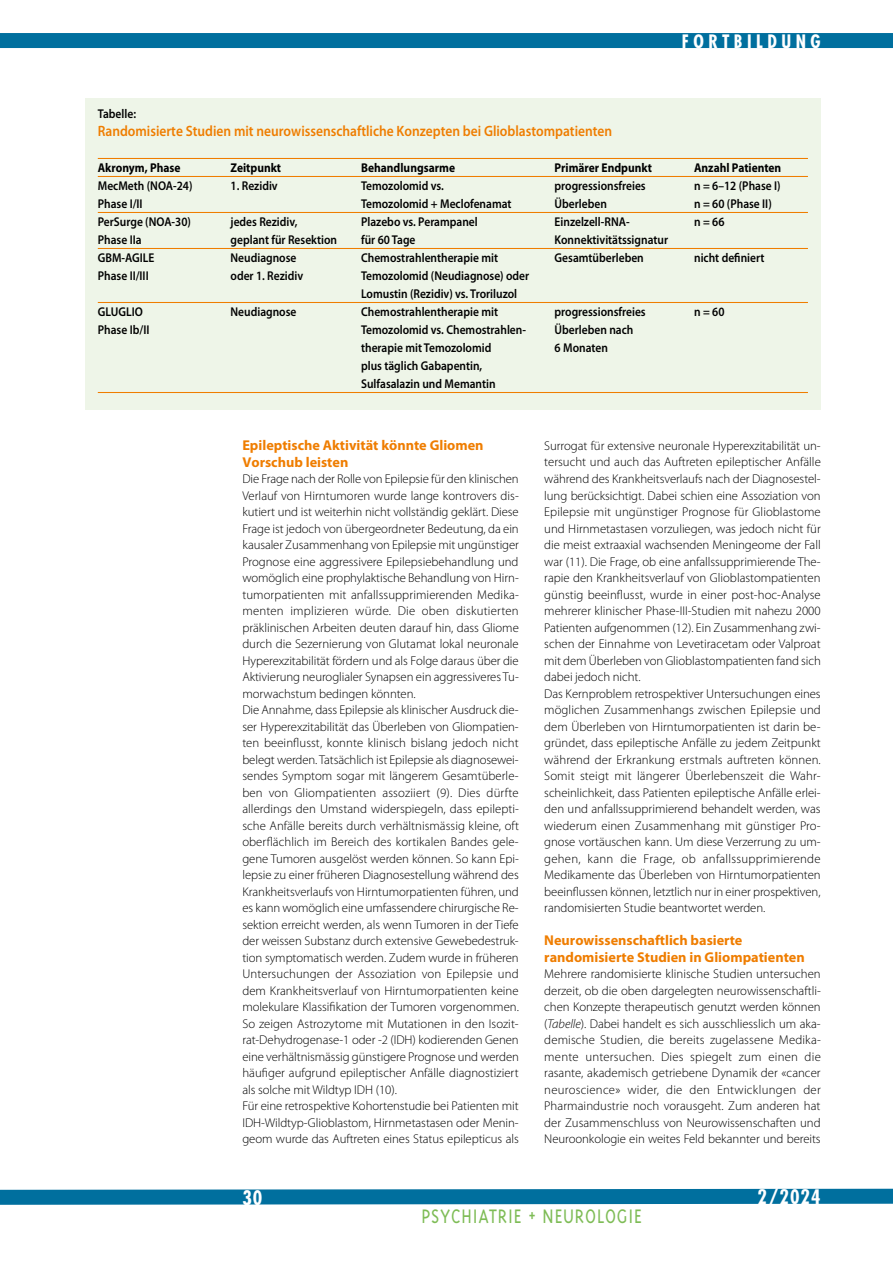
<style>
.page{position:relative;width:893px;height:1263px;background:#fff}
.page>*{position:absolute;margin:0;border:0;box-sizing:border-box;transform-origin:0 0}
.t1{font:300 22.5px "Triplex";letter-spacing:.04em;color:#7ebc56;scale:.88 1}
.t2{font:700 condensed 19.5px "Futura";letter-spacing:.05em;color:#fff}
.t3{font:700 condensed 18px "Futura";letter-spacing:.25em;color:#fff}
.t4{font:600 15px "Myriad Pro";color:#ef7d00;scale:.9 1}
.t5{font:700 14.25px/16.5px "Myriad Pro";color:#ef7d00}
.t6{font:300 12.75px/16.5px "Myriad Pro";letter-spacing:-.005em;color:#000}
.t7{font:600 12.75px/18px "Myriad Pro";color:#000;scale:.9 1}
.t8{font:700 12.75px "Myriad Pro";color:#000;scale:.9 1}
.s1{font-style:italic}
</style>
<div class="page">
<div style="left:0;top:33px;width:893px;height:15px;background:#006f9e"></div>
<svg style="left:0;top:1188px;width:893px;height:17px;background:#1d7fa9"></svg>
<div style="left:85px;top:98px;width:736px;height:312px;background:#eef5e8"></div>
<hr style="left:98px;top:158px;width:710px;height:1px;background:#ef7d00">
<hr style="left:98px;top:176px;width:710px;height:1px;background:#ef7d00">
<hr style="left:98px;top:212px;width:710px;height:1px;background:#ef7d00">
<hr style="left:98px;top:248px;width:710px;height:1px;background:#ef7d00">
<hr style="left:98px;top:302px;width:710px;height:1px;background:#ef7d00">
<hr style="left:98px;top:392px;width:710px;height:1px;background:#ef7d00">
<h3 class="t3" style="left:682px;top:30px;width:140px">FORTBILDUNG</h3>
<p class="t7" style="left:98px;top:105px;width:44px">Tabelle:</p>
<p class="t4" style="left:98px;top:123px;width:573px">Randomisierte Studien mit neurowissenschaftliche Konzepten bei Glioblastompatienten</p>
<p class="t8" style="left:98px;top:160px;width:94px">Akronym, Phase</p>
<p class="t8" style="left:231px;top:160px;width:58px">Zeitpunkt</p>
<p class="t8" style="left:361px;top:160px;width:106px">Behandlungsarme</p>
<p class="t8" style="left:555px;top:160px;width:110px">Primärer Endpunkt</p>
<p class="t8" style="left:694px;top:160px;width:98px">Anzahl Patienten</p>
<p class="t7" style="left:98px;top:177px;width:107px">MecMeth (NOA-24)</p>
<p class="t7" style="left:231px;top:177px;width:54px">1. Rezidiv</p>
<p class="t7" style="left:361px;top:177px;width:94px">Temozolomid vs.</p>
<p class="t7" style="left:555px;top:177px;width:103px">progressionsfreies</p>
<p class="t7" style="left:694px;top:177px;width:98px">n = 6–12 (Phase I)</p>
<p class="t7" style="left:98px;top:195px;width:51px">Phase I/II</p>
<p class="t7" style="left:361px;top:195px;width:169px">Temozolomid + Meclofenamat</p>
<p class="t7" style="left:555px;top:195px;width:60px">Überleben</p>
<p class="t7" style="left:694px;top:195px;width:88px">n = 60 (Phase II)</p>
<p class="t7" style="left:98px;top:213px;width:105px">PerSurge (NOA-30)</p>
<p class="t7" style="left:231px;top:213px;width:76px">jedes Rezidiv,</p>
<p class="t7" style="left:361px;top:213px;width:131px">Plazebo vs. Perampanel</p>
<p class="t7" style="left:555px;top:213px;width:85px">Einzelzell-RNA-</p>
<p class="t7" style="left:694px;top:213px;width:35px">n = 66</p>
<p class="t7" style="left:98px;top:231px;width:50px">Phase IIa</p>
<p class="t7" style="left:231px;top:231px;width:120px">geplant für Resektion</p>
<p class="t7" style="left:361px;top:231px;width:62px">für 60 Tage</p>
<p class="t7" style="left:555px;top:231px;width:128px">Konnektivitätssignatur</p>
<p class="t7" style="left:98px;top:249px;width:64px">GBM-AGILE</p>
<p class="t7" style="left:231px;top:249px;width:75px">Neudiagnose</p>
<p class="t7" style="left:361px;top:249px;width:154px">Chemostrahlentherapie mit</p>
<p class="t7" style="left:555px;top:249px;width:101px">Gesamtüberleben</p>
<p class="t7" style="left:694px;top:249px;width:80px">nicht definiert</p>
<p class="t7" style="left:98px;top:267px;width:58px">Phase II/III</p>
<p class="t7" style="left:231px;top:267px;width:82px">oder 1. Rezidiv</p>
<p class="t7" style="left:361px;top:267px;width:188px">Temozolomid (Neudiagnose) oder<br>Lomustin (Rezidiv) vs. Troriluzol</p>
<p class="t7" style="left:98px;top:303px;width:51px">GLUGLIO</p>
<p class="t7" style="left:231px;top:303px;width:75px">Neudiagnose</p>
<p class="t7" style="left:361px;top:303px;width:154px">Chemostrahlentherapie mit</p>
<p class="t7" style="left:555px;top:303px;width:103px">progressionsfreies</p>
<p class="t7" style="left:694px;top:303px;width:35px">n = 60</p>
<p class="t7" style="left:98px;top:321px;width:59px">Phase Ib/II</p>
<p class="t7" style="left:361px;top:321px;width:185px">Temozolomid vs. Chemostrahlen-</p>
<p class="t7" style="left:555px;top:321px;width:89px">Überleben nach</p>
<p class="t7" style="left:361px;top:339px;width:146px">therapie mit Temozolomid</p>
<p class="t7" style="left:555px;top:339px;width:61px">6 Monaten</p>
<p class="t7" style="left:361px;top:357px;width:151px">plus täglich Gabapentin,<br>Sulfasalazin und Memantin</p>
<p class="t5" style="left:242px;top:437px;width:243px">Epileptische Aktivität könnte Gliomen<br>Vorschub leisten</p>
<p class="t6" style="left:242px;top:471px;width:278px">Die Frage nach der Rolle von Epilepsie für den klinischen Verlauf von Hirntumoren wurde lange kontrovers dis&shy;kutiert und ist weiterhin nicht vollständig geklärt. Diese Frage ist jedoch von übergeordneter Bedeutung, da ein kausaler Zusammenhang von Epilepsie mit ungünstiger Prognose eine aggressivere Epilepsiebehandlung und womöglich eine prophylaktische Behandlung von Hirn&shy;tumorpatienten mit anfallssupprimierenden Medika&shy;menten implizieren würde. Die oben diskutierten präklinischen Arbeiten deuten darauf hin, dass Gliome durch die Sezernierung von Glutamat lokal neuronale Hyperexzitabilität fördern und als Folge daraus über die Aktivierung neuroglialer Synapsen ein aggressiveres Tu&shy;morwachstum bedingen könnten.<br>Die Annahme, dass Epilepsie als klinischer Ausdruck die&shy;ser Hyperexzitabilität das Überleben von Gliompatien&shy;ten beeinflusst, konnte klinisch bislang jedoch nicht belegt werden. Tatsächlich ist Epilepsie als diagnosewei&shy;sendes Symptom sogar mit längerem Gesamtüberle&shy;ben von Gliompatienten assoziiert (9). Dies dürfte allerdings den Umstand widerspiegeln, dass epilepti&shy;sche Anfälle bereits durch verhältnismässig kleine, oft oberflächlich im Bereich des kortikalen Bandes gele&shy;gene Tumoren ausgelöst werden können. So kann Epi&shy;lepsie zu einer früheren Diagnosestellung während des Krankheitsverlaufs von Hirntumorpatienten führen, und es kann womöglich eine umfassendere chirurgische Re&shy;sektion erreicht werden, als wenn Tumoren in der Tiefe der weissen Substanz durch extensive Gewebedestruk&shy;tion symptomatisch werden. Zudem wurde in früheren Untersuchungen der Assoziation von Epilepsie und dem Krankheitsverlauf von Hirntumorpatienten keine molekulare Klassifikation der Tumoren vorgenommen.<br>So zeigen Astrozytome mit Mutationen in den Isozit&shy;rat-Dehydrogenase-1 oder -2 (IDH) kodierenden Genen eine verhältnismässig günstigere Prognose und werden häufiger aufgrund epileptischer Anfälle diagnostiziert als solche mit Wildtyp IDH (10).<br>Für eine retrospektive Kohortenstudie bei Patienten mit IDH-Wildtyp-Glioblastom, Hirnmetastasen oder Menin&shy;geom wurde das Auftreten eines Status epilepticus als</p>
<p class="t6" style="left:544px;top:438px;width:278px">Surrogat für extensive neuronale Hyperexzitabilität un&shy;tersucht und auch das Auftreten epileptischer Anfälle während des Krankheitsverlaufs nach der Diagnosestel&shy;lung berücksichtigt. Dabei schien eine Assoziation von Epilepsie mit ungünstiger Prognose für Glioblastome und Hirnmetastasen vorzuliegen, was jedoch nicht für die meist extraaxial wachsenden Meningeome der Fall war (11). Die Frage, ob eine anfallssupprimierende The&shy;rapie den Krankheitsverlauf von Glioblastompatienten günstig beeinflusst, wurde in einer post-hoc-Analyse mehrerer klinischer Phase-III-Studien mit nahezu 2000<br>Patienten aufgenommen (12). Ein Zusammenhang zwi&shy;schen der Einnahme von Levetiracetam oder Valproat mit dem Überleben von Glioblastompatienten fand sich dabei jedoch nicht.<br>Das Kernproblem retrospektiver Untersuchungen eines möglichen Zusammenhangs zwischen Epilepsie und dem Überleben von Hirntumorpatienten ist darin be&shy;gründet, dass epileptische Anfälle zu jedem Zeitpunkt während der Erkrankung erstmals auftreten können.<br>Somit steigt mit längerer Überlebenszeit die Wahr&shy;scheinlichkeit, dass Patienten epileptische Anfälle erlei&shy;den und anfallssupprimierend behandelt werden, was wiederum einen Zusammenhang mit günstiger Pro&shy;gnose vortäuschen kann. Um diese Verzerrung zu um&shy;gehen, kann die Frage, ob anfallssupprimierende Medikamente das Überleben von Hirntumorpatienten beeinflussen können, letztlich nur in einer prospektiven, randomisierten Studie beantwortet werden.</p>
<p class="t5" style="left:544px;top:932px;width:262px">Neurowissenschaftlich basierte randomisierte Studien in Gliompatienten</p>
<p class="t6" style="left:544px;top:966px;width:278px;text-align:justify">Mehrere randomisierte klinische Studien untersuchen derzeit, ob die oben dargelegten neurowissenschaftli&shy;chen Konzepte therapeutisch genutzt werden können (<span class="s1">Tabelle</span>). Dabei handelt es sich ausschliesslich um aka&shy;demische Studien, die bereits zugelassene Medika&shy;mente untersuchen. Dies spiegelt zum einen die rasante, akademisch getriebene Dynamik der «cancer neuroscience» wider, die den Entwicklungen der Pharmaindustrie noch vorausgeht. Zum anderen hat der Zusammenschluss von Neurowissenschaften und Neuroonkologie ein weites Feld bekannter und bereits</p>
<h2 class="t2" style="left:242px;top:1185px;width:22px">30</h2>
<h2 class="t2" style="left:757px;top:1184px;width:65px">2/2024</h2>
<h1 class="t1" style="left:421px;top:1203px;width:252px">PSYCHIATRIE + NEUROLOGIE</h1>
</div>
